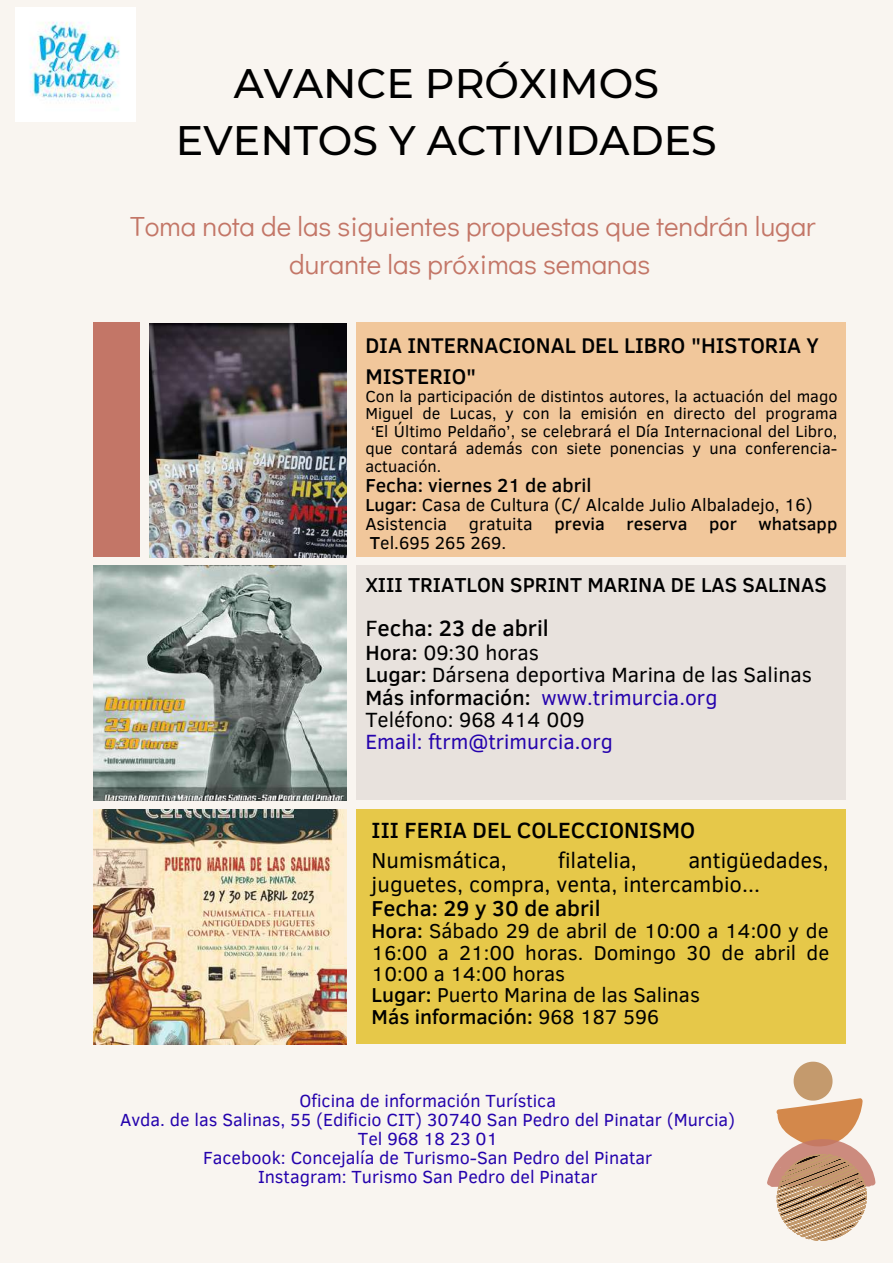
<style>
.page{position:relative;width:893px;height:1264px;background:#fff}
.page>*{position:absolute;margin:0;border:0;box-sizing:border-box;transform-origin:0 0}
.t1{font:500 41.1px/57.3px "Montserrat";color:#000;text-align:center}
.t2{font:27.6px/38.2px "Didact Gothic";color:#c37667;text-align:center}
.t3{font:500 22.65px "Clear Sans";color:#000}
.t4{font:22.05px/23.5px "Clear Sans";color:#000}
.t5{font:500 22.05px "Clear Sans";color:#000}
.t6{font:500 21.75px/30.5px "Clear Sans";color:#000}
.t7{font:21.15px/22.4px "Clear Sans";color:#000}
.t8{font:21.15px "Clear Sans";color:#2503ad}
.t9{font:20.7px/21.3px "Clear Sans";color:#000}
.t10{font:500 20.7px "Clear Sans";color:#000}
.t11{font:500 19.35px "Clear Sans";color:#000}
.t12{font:18px/19px "Clear Sans";color:#2503ad;text-align:center}
.t13{font:17.85px/18.8px "Clear Sans";color:#000}
.t14{font:16.35px "Clear Sans";color:#000}
.s1{font-weight:500}
.s2{font-weight:400}
.s3{color:#2503ad}
</style>
<div class="page">
<div style="left:0;top:0;width:892px;height:1262px;background:#f9f5f0"></div>
<img style="left:149px;top:323px;width:197px;height:234px">
<img style="left:93px;top:565px;width:253px;height:235px">
<img style="left:93px;top:809px;width:253px;height:235px">
<div style="left:356px;top:322px;width:489px;height:234px;background:#f1c79b"></div>
<div style="left:93px;top:322px;width:46px;height:234px;background:#c37667"></div>
<div style="left:356px;top:565px;width:489px;height:235px;background:#e8e2dd"></div>
<div style="left:356px;top:809px;width:489px;height:234px;background:#e6c849"></div>
<svg style="left:767px;top:1061px;width:108px;height:179px"></svg>
<img style="left:16px;top:8px;width:119px;height:113px">
<h1 class="t1" style="left:176px;top:54px;width:542px">AVANCE PRÓXIMOS<br>EVENTOS Y ACTIVIDADES</h1>
<h2 class="t2" style="left:130px;top:206px;width:687px">Toma nota de las siguientes propuestas que tendrán lugar durante las próximas semanas</h2>
<h3 class="t6" style="left:365px;top:329px;width:455px">DIA INTERNACIONAL DEL LIBRO "HISTORIA Y<br>MISTERIO"</h3>
<p class="t14" style="left:365px;top:384px;width:473px">Con la participación de distintos autores, la actuación del mago</p>
<p class="t14" style="left:365px;top:402px;width:473px">Miguel de Lucas, y con la emisión en directo del programa</p>
<p class="t14" style="left:370px;top:419px;width:468px">‘El Último Peldaño’, se celebrará el Día Internacional del Libro,</p>
<p class="t14" style="left:365px;top:436px;width:473px">que contará además con siete ponencias y una conferencia-</p>
<p class="t14" style="left:365px;top:454px;width:77px">actuación.</p>
<p class="t11" style="left:365px;top:471px;width:227px">Fecha: viernes 21 de abril</p>
<p class="t13" style="left:365px;top:494px;width:473px"><span class="s1">Lugar:</span> Casa de Cultura (C/ Alcalde Julio Albaladejo, 16)<br>Asistencia gratuita <span class="s1">previa reserva por whatsapp<br>T</span>el.695 265 269.</p>
<p class="t10" style="left:365px;top:570px;width:463px">XIII TRIATLON SPRINT MARINA DE LAS SALINAS</p>
<h3 class="t3" style="left:365px;top:612px;width:185px"><span class="s2">F</span>echa: 23 de abril</h3>
<p class="t7" style="left:365px;top:640px;width:448px"><span class="s1">Hora:</span> 09:30 horas<br><span class="s1">Lugar:</span> Dársena deportiva Marina de las Salinas<br><span class="s1">Más información:</span> <span class="s3">www.trimurcia.org<br></span>Teléfono: 968 414 009</p>
<p class="t8" style="left:365px;top:726px;width:249px">Email: ftrm@trimurcia.org</p>
<h3 class="t3" style="left:371px;top:813px;width:325px">III FERIA DEL COLECCIONISMO</h3>
<h3 class="t4" style="left:371px;top:847px;width:136px">Numismática,</h3>
<h3 class="t4" style="left:558px;top:847px;width:80px">filatelia,</h3>
<h3 class="t4" style="left:371px;top:847px;width:458px;text-indent:317px">antigüedades, juguetes, compra, venta, intercambio...</h3>
<h3 class="t5" style="left:371px;top:892px;width:230px">Fecha: 29 y 30 de abril</h3>
<p class="t9" style="left:371px;top:919px;width:459px"><span class="s1">Hora:</span> Sábado 29 de abril de 10:00 a 14:00 y de 16:00 a 21:00 horas. Domingo 30 de abril de 10:00 a 14:00 horas<br><span class="s1">Lugar:</span> Puerto Marina de las Salinas<br><span class="s1">Más información:</span> 968 187 596</p>
<p class="t12" style="left:120px;top:1089px;width:616px">Oficina de información Turística<br>Avda. de las Salinas, 55 (Edificio CIT) 30740 San Pedro del Pinatar (Murcia)<br>Tel 968 18 23 01<br>Facebook: Concejalía de Turismo-San Pedro del Pinatar<br>Instagram: Turismo San Pedro del Pinatar</p>
</div>
